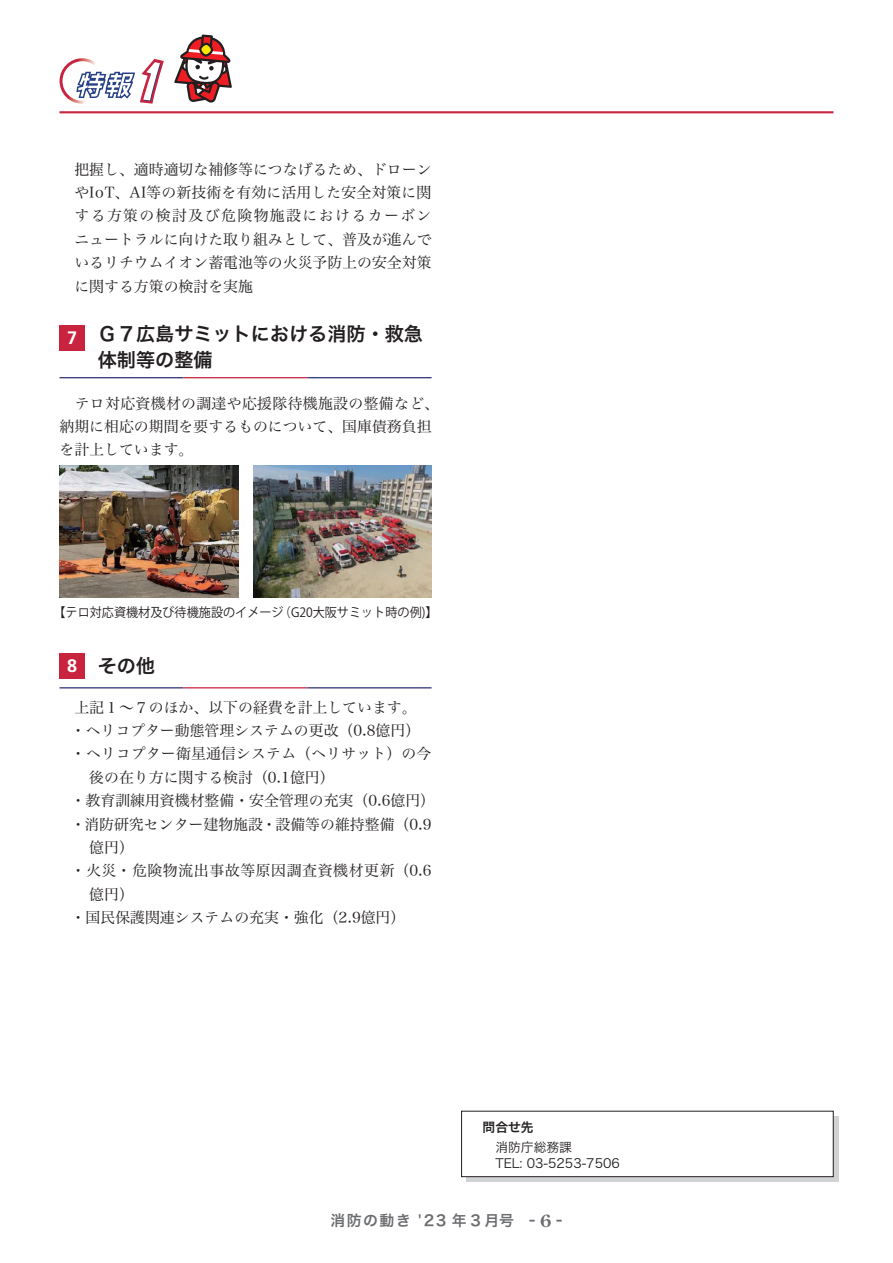
<style>
.page{position:relative;width:893px;height:1263px;background:#fff}
.page>*{position:absolute;margin:0;border:0;box-sizing:border-box;transform-origin:0 0}
.t1{font:19.2px/25.5px "Hira Kaku Pro N W6";color:#231f20}
.t2{font:700 18px "Frutiger LT Std";color:#fff}
.t3{font:14.85px/23.4px "Hira Min Pro N W3";color:#231f20}
.t4{font:14.85px "Hira Min Pro N W3";letter-spacing:.04em;color:#231f20}
.t5{font:14.85px "Hira Kaku Pro W6";letter-spacing:.1em;color:#6c6d70}
.t6{font:12.75px "Koz Go Pro";color:#231f20;scale:.95 1}
.t7{font:12.75px/15.9px "Hira Kaku Pro N W3";color:#231f20}
.t8{font:12.75px "Hira Kaku Pro N W6";color:#231f20}
.s1{font-family:"Frutiger LT Std";font-weight:700;font-size:18px;color:#fff}
.s2{font-family:"Century Old Style Std";font-weight:700;font-size:16.95px}
</style>
<div class="page">
<hr style="left:60px;top:377px;width:124px;height:1px;background:#303276">
<hr style="left:184px;top:377px;width:124px;height:1px;background:#c8233f">
<hr style="left:308px;top:377px;width:124px;height:1px;background:#303276">
<div style="left:60px;top:325px;width:25px;height:26px;background:#c8233f"></div>
<img style="left:60px;top:466px;width:178px;height:131px">
<img style="left:253px;top:466px;width:179px;height:131px">
<hr style="left:60px;top:687px;width:124px;height:1px;background:#303276">
<hr style="left:184px;top:687px;width:124px;height:1px;background:#c8233f">
<hr style="left:308px;top:687px;width:124px;height:1px;background:#303276">
<div style="left:60px;top:653px;width:25px;height:25px;background:#c8233f"></div>
<svg style="left:467px;top:1116px;width:372px;height:66px;fill:#d1d2d4"></svg>
<div style="left:462px;top:1111px;width:371px;height:66px;background:#fff"></div>
<div style="left:461px;top:1111px;width:372px;height:66px;border:1px solid #231f20"></div>
<svg style="left:60px;top:58px;width:104px;height:46px"></svg>
<svg style="left:174px;top:34px;width:58px;height:69px"></svg>
<hr style="left:60px;top:111px;width:773px;height:2px;background:#c8233f">
<p class="t3" style="left:74px;top:156px;width:359px;text-align:justify">把握し、適時適切な補修等につなげるため、ドローンやIoT、AI等の新技術を有効に活用した安全対策に関する方策の検討及び危険物施設におけるカーボンニュートラルに向けた取り組みとして、普及が進んでいるリチウムイオン蓄電池等の火災予防上の安全対策に関する方策の検討を実施</p>
<p class="t2" style="left:67px;top:328px;width:12px">7</p>
<p class="t1" style="left:98px;top:321px;width:327px">Ｇ７広島サミットにおける消防・救急体制等の整備</p>
<p class="t3" style="left:60px;top:390px;width:381px">　テロ対応資機材の調達や応援隊待機施設の整備など、納期に相応の期間を要するものについて、国庫債務負担を計上しています。</p>
<p class="t6" style="left:53px;top:604px;width:406px">【テロ対応資機材及び待機施設のイメージ（G20大阪サミット時の例)】</p>
<p class="t1" style="left:67px;top:652px;width:89px"><span class="s1">8</span> その他</p>
<p class="t3" style="left:74px;top:694px;width:344px">上記１～７のほか、以下の経費を計上しています。</p>
<p class="t3" style="left:71px;top:717px;width:351px">・ヘリコプター動態管理システムの更改（0.8億円）</p>
<p class="t3" style="left:71px;top:741px;width:362px">・ヘリコプター衛星通信システム（ヘリサット）の今</p>
<p class="t3" style="left:89px;top:764px;width:247px">後の在り方に関する検討（0.1億円）</p>
<p class="t3" style="left:71px;top:787px;width:366px">・教育訓練用資機材整備・安全管理の充実（0.6億円）</p>
<p class="t3" style="left:71px;top:811px;width:362px">・消防研究センター建物施設・設備等の維持整備（0.9</p>
<p class="t3" style="left:89px;top:834px;width:46px">億円）</p>
<p class="t4" style="left:71px;top:858px;width:362px">・火災・危険物流出事故等原因調査資機材更新（0.6</p>
<p class="t3" style="left:89px;top:881px;width:46px">億円）</p>
<p class="t3" style="left:71px;top:904px;width:336px">・国民保護関連システムの充実・強化（2.9億円）</p>
<p class="t8" style="left:483px;top:1115px;width:53px">問合せ先</p>
<p class="t7" style="left:483px;top:1138px;width:139px">　消防庁総務課<br>　TEL: 03-5253-7506</p>
<p class="t5" style="left:331px;top:1207px;width:233px">消防の動き '23 年３月号 - <span class="s2">6</span> -</p>
</div>
